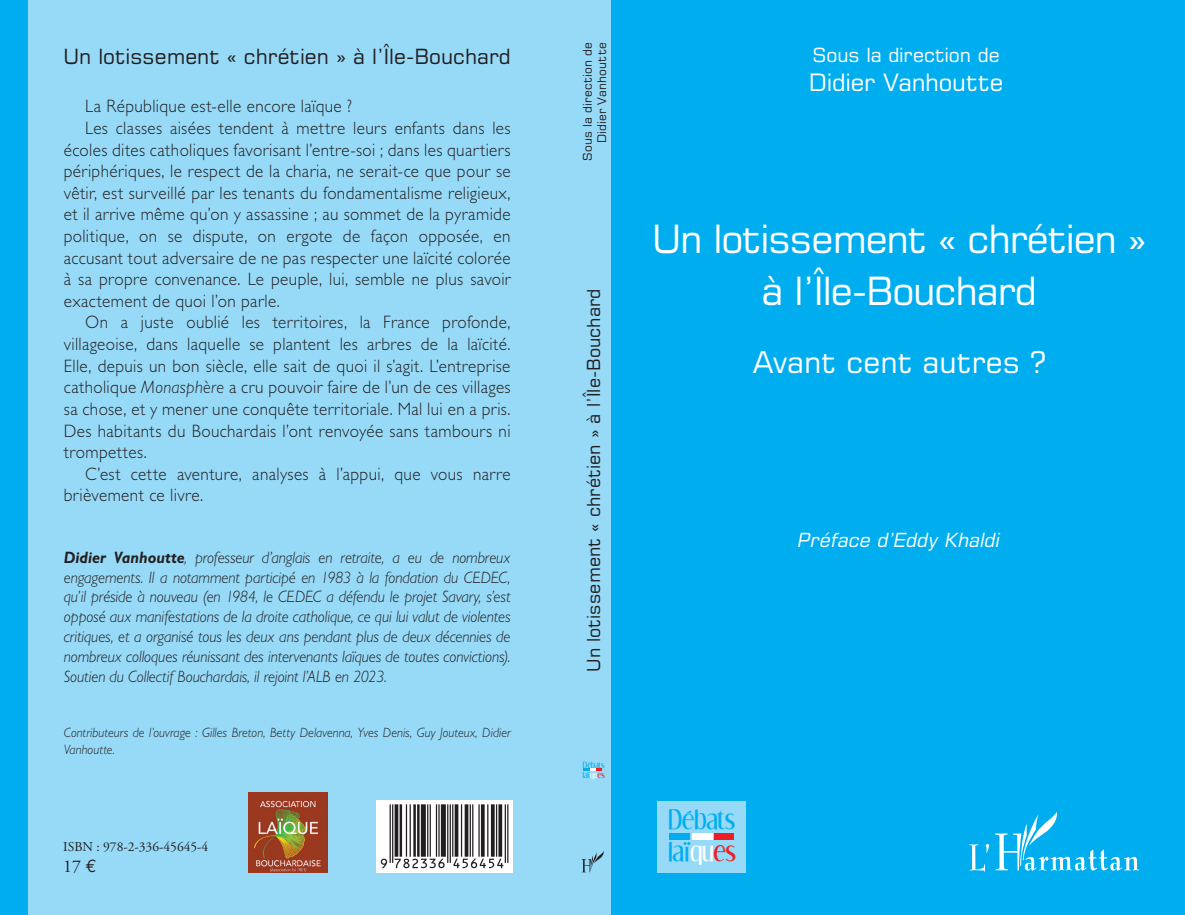
<style>
.page{position:relative;width:1185px;height:915px;background:#fff}
.page>*{position:absolute;margin:0;border:0;box-sizing:border-box;transform-origin:0 0}
.t1{font:39px/52.2px "Square 721 BT";letter-spacing:-.03em;color:#fff;text-align:center}
.t2{font:30px "Square 721 BT";color:#fff}
.t3{font:27px/31.8px "Dream Orphans";letter-spacing:-.01em;color:#00aeef}
.t4{font:24px "Square 721 BT";letter-spacing:-.01em;color:#fff}
.t5{font:21px "Square 721 BT";color:#231f20}
.t6{font:italic 19.5px "Square 721 BT";color:#fff}
.t7{font:19.5px "Square 721 BT";letter-spacing:-.01em;color:#fff}
.t8{font:300 18px "Gill Sans Std";letter-spacing:.02em;color:#231f20;scale:.95 1}
.t9{font:18px "Square 721 BT";color:#231f20}
.t10{font:18px "Adobe Garamond Pro";color:#231f20}
.t11{font:italic 300 16.5px/19.8px "Gill Sans Std";letter-spacing:-.01em;color:#231f20;text-align:justify;scale:.95 1}
.t12{font:italic 300 13.5px/16.2px "Gill Sans Std";color:#231f20;scale:.95 1}
.t13{font:13.5px "Adobe Garamond Pro";color:#231f20}
.t14{font:12px/14.4px "Square 721 BT";letter-spacing:.015em;color:#231f20;text-align:right}
.t15{font:8.7px/10.2px "Dream Orphans";letter-spacing:-.01em;color:#00aeef}
.s1{font-style:italic}
.s2{font-weight:700}
.s3{font-family:"Euro Mono"}
.s4{color:#fff}
.s5{color:#ee1d23}
</style>
<div class="page">
<div style="left:610px;top:0;width:574px;height:914px;background:#00aeef"></div>
<div style="left:0;top:0;width:610px;height:914px;background:#97daf8"></div>
<div style="left:0;top:0;width:27px;height:914px;background:#00aeef"></div>
<svg style="left:969px;top:811px;width:170px;height:61px"></svg>
<svg style="left:583px;top:768px;width:19px;height:1px"></svg>
<div style="left:657px;top:801px;width:88px;height:71px;background:#97daf8"></div>
<div style="left:668px;top:832px;width:21px;height:7px;background:#00aeef"></div>
<div style="left:691px;top:832px;width:21px;height:7px;background:#fff"></div>
<div style="left:714px;top:832px;width:20px;height:7px;background:#ee1d23"></div>
<svg style="left:581px;top:851px;width:23px;height:21px"></svg>
<div style="left:376px;top:799px;width:137px;height:73px;background:#fff"></div>
<img style="left:248px;top:792px;width:80px;height:79px">
<svg style="left:381px;top:804px;width:127px;height:63px"></svg>
<p class="t5" style="left:63px;top:43px;width:449px">Un lotissement « chrétien » à l’Île-Bouchard</p>
<p class="t8" style="left:85px;top:96px;width:282px">La République est-elle encore laïque ?</p>
<p class="t8" style="left:85px;top:118px;width:449px">Les classes aisées tendent à mettre leurs enfants dans les</p>
<p class="t8" style="left:64px;top:139px;width:471px">écoles dites catholiques favorisant l’entre-soi ; dans les quartiers</p>
<p class="t8" style="left:64px;top:161px;width:472px">périphériques, le respect de la charia, ne serait-ce que pour se</p>
<p class="t8" style="left:64px;top:182px;width:471px">vêtir, est surveillé par les tenants du fondamentalisme religieux,</p>
<p class="t8" style="left:64px;top:204px;width:471px">et il arrive même qu’on y assassine ; au sommet de la pyramide</p>
<p class="t8" style="left:64px;top:226px;width:471px">politique, on se dispute, on ergote de façon opposée, en</p>
<p class="t8" style="left:64px;top:247px;width:471px">accusant tout adversaire de ne pas respecter une laïcité colorée</p>
<p class="t8" style="left:64px;top:269px;width:471px">à sa propre convenance. Le peuple, lui, semble ne plus savoir</p>
<p class="t8" style="left:64px;top:290px;width:229px">exactement de quoi l’on parle.</p>
<p class="t8" style="left:85px;top:312px;width:449px">On a juste oublié les territoires, la France profonde,</p>
<p class="t8" style="left:64px;top:334px;width:471px">villageoise, dans laquelle se plantent les arbres de la laïcité.</p>
<p class="t8" style="left:64px;top:355px;width:471px">Elle, depuis un bon siècle, elle sait de quoi il s’agit. L’entreprise</p>
<p class="t8" style="left:64px;top:377px;width:471px">catholique <span class="s1">Monasphère</span> a cru pouvoir faire de l’un de ces villages</p>
<p class="t8" style="left:64px;top:398px;width:472px">sa chose, et y mener une conquête territoriale. Mal lui en a pris.</p>
<p class="t8" style="left:64px;top:420px;width:471px">Des habitants du Bouchardais l’ont renvoyée sans tambours ni</p>
<p class="t8" style="left:64px;top:442px;width:89px">trompettes.</p>
<p class="t8" style="left:85px;top:463px;width:449px">C’est cette aventure, analyses à l’appui, que vous narre</p>
<p class="t8" style="left:64px;top:485px;width:148px">brièvement ce livre.</p>
<p class="t11" style="left:64px;top:547px;width:471px"><span class="s2">Didier Vanhoutte</span>, professeur d’anglais en retraite, a eu de nombreux engagements. Il a notamment participé en 1983 à la fondation du CEDEC, qu’il préside à nouveau (en 1984, le CEDEC a défendu le projet Savary, s’est opposé aux manifestations de la droite catholique, ce qui lui valut de violentes critiques, et a organisé tous les deux ans pendant plus de deux décennies de nombreux colloques réunissant des intervenants laïques de toutes convictions).<br>Soutien du Collectif Bouchardais, il rejoint l’ALB en 2023.</p>
<p class="t12" style="left:64px;top:724px;width:471px">Contributeurs de l’ouvrage : Gilles Breton, Betty Delavenna, Yves Denis, Guy Jouteux, Didier<br>Vanhoutte.</p>
<p class="t13" style="left:63px;top:838px;width:147px">ISBN : 978-2-336-45645-4</p>
<p class="t10" style="left:63px;top:855px;width:35px">17 <span class="s3">€</span></p>
<p class="t14" style="left:580px;top:161px;width:120px;rotate:-90deg">Sous la direction de<br>Didier Vanhoutte</p>
<p class="t9" style="left:582px;top:671px;width:385px;rotate:-90deg">Un lotissement « chrétien » à l’Île-Bouchard</p>
<p class="t15" style="left:583px;top:759px;width:23px">Débats laï<span class="s4">qu</span><span class="s5">es</span></p>
<p class="t7" style="left:812px;top:43px;width:188px">Sous la direction de</p>
<h3 class="t4" style="left:808px;top:67px;width:196px">Didier Vanhoutte</h3>
<h1 class="t1" style="left:652px;top:212px;width:496px">Un lotissement « chrétien » à l’Île-Bouchard</h1>
<h2 class="t2" style="left:752px;top:343px;width:294px">Avant cent autres ?</h2>
<p class="t6" style="left:796px;top:527px;width:208px">Préface d’Eddy Khaldi</p>
<h3 class="t3" style="left:668px;top:805px;width:69px">Débats laï<span class="s4">qu</span><span class="s5">es</span></h3>
</div>
